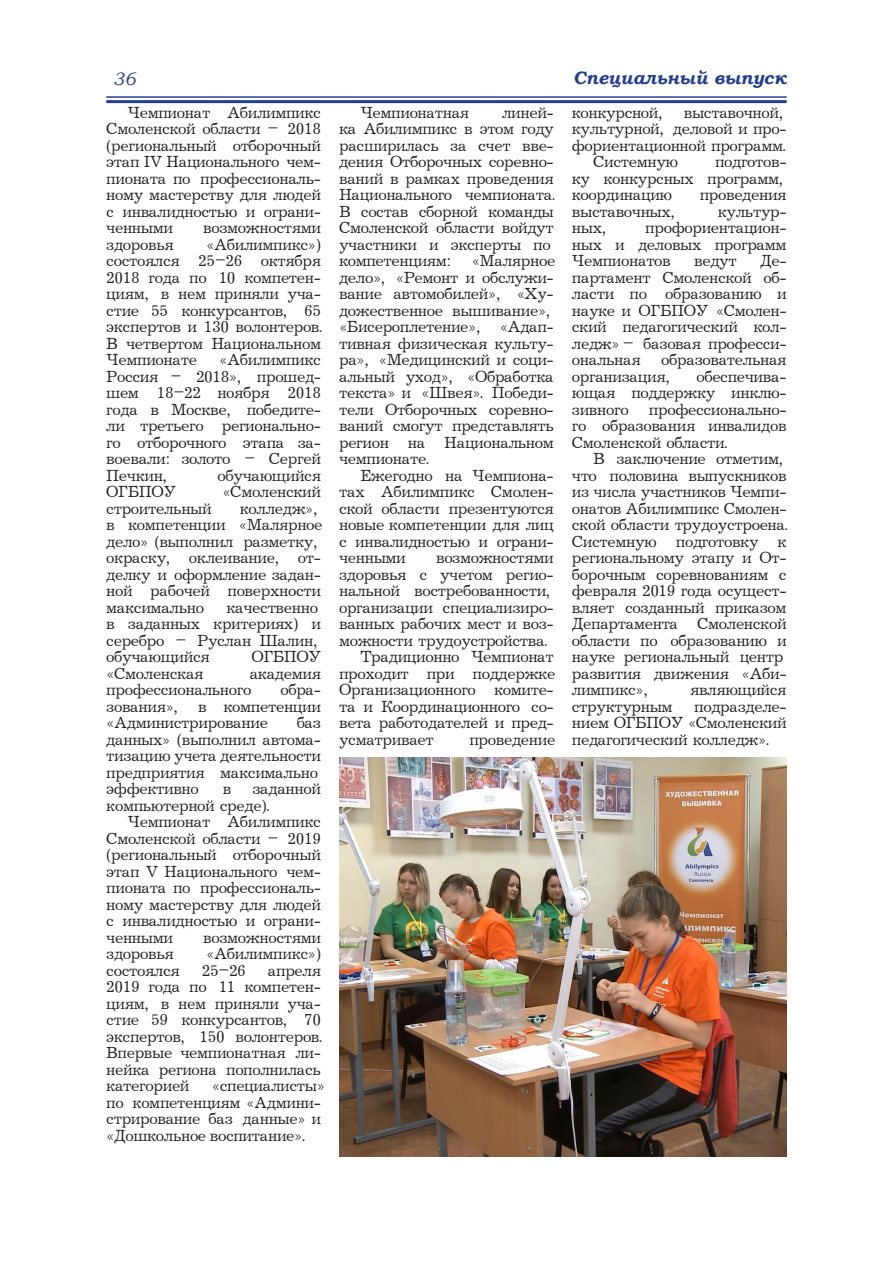
<style>
.page{position:relative;width:893px;height:1263px;background:#fff}
.page>*{position:absolute;margin:0;border:0;box-sizing:border-box;transform-origin:0 0}
.t1{font:italic 700 18px "Bookman Old Style";color:#253f8e}
.t2{font:italic 18px "Bookman Old Style";color:#253f8e}
.t3{font:16.5px/16.5px "Journal";letter-spacing:-.025em;color:#231f20;text-align:justify}
</style>
<div class="page">
<hr style="left:106px;top:96px;width:681px;height:2px;background:#253f8e">
<hr style="left:106px;top:100px;width:681px;height:3px;background:#253f8e">
<img style="left:339px;top:758px;width:448px;height:398px">
<p class="t2" style="left:113px;top:66px;width:24px">36</p>
<p class="t1" style="left:573px;top:64px;width:215px">Специальный выпуск</p>
<p class="t3" style="left:106px;top:104px;width:216px;text-indent:21px">Чемпионат Абилимпикс Смоленской области – 2018 (региональный отборочный этап IV Национального чем&shy;пионата по профессиональ&shy;ному мастерству для людей с инвалидностью и ограни&shy;ченными</p>
<p class="t3" style="left:360px;top:104px;width:110px">Чемпионатная</p>
<p class="t3" style="left:339px;top:104px;width:218px;text-align:left;text-indent:163px">линей&shy;ка Абилимпикс в этом году расширилась за счет вве&shy;дения Отборочных соревно&shy;ваний в рамках проведения<br>Национального чемпионата.<br>В состав сборной команды<br>Смоленской области войдут участники и эксперты по компетенциям: «Малярное дело», «Ремонт и обслужи&shy;вание автомобилей», «Ху&shy;дожественное вышивание», «Бисероплетение», «Адап&shy;тивная физическая культу&shy;ра», «Медицинский и соци&shy;альный уход», «Обработка текста» и «Швея». Победи&shy;тели Отборочных соревно&shy;ваний смогут представлять регион на Национальном чемпионате.</p>
<p class="t3" style="left:339px;top:467px;width:216px;text-indent:21px">Ежегодно на Чемпиона&shy;тах Абилимпикс Смолен&shy;ской области презентуются новые компетенции для лиц с инвалидностью и ограни&shy;ченными</p>
<p class="t3" style="left:572px;top:104px;width:92px">конкурсной,</p>
<p class="t3" style="left:572px;top:104px;width:216px;text-align:left;text-indent:112px">выставочной, культурной, деловой и про&shy;фориентационной программ.</p>
<p class="t3" style="left:593px;top:154px;width:87px">Системную</p>
<p class="t3" style="left:572px;top:154px;width:216px;text-align:left;text-indent:143px">подготов&shy;ку конкурсных программ, координацию</p>
<p class="t3" style="left:700px;top:187px;width:89px">проведения</p>
<p class="t3" style="left:572px;top:203px;width:105px">выставочных,</p>
<p class="t3" style="left:718px;top:203px;width:70px">культур-</p>
<p class="t3" style="left:572px;top:220px;width:36px">ных,</p>
<p class="t3" style="left:572px;top:220px;width:216px;text-indent:73px">профориентацион&shy;ных и деловых программ Чемпионатов</p>
<p class="t3" style="left:203px;top:220px;width:119px">возможностями</p>
<p class="t3" style="left:106px;top:236px;width:217px;text-indent:100px">«Абилимпикс») состоялся 25–26 октября 2018 года по 10 компетен&shy;циям, в нем приняли уча&shy;стие 55 конкурсантов, 65 экспертов и 130 волонтеров.<br>В четвертом Национальном Чемпионате</p>
<p class="t3" style="left:106px;top:236px;width:69px">здоровья</p>
<p class="t3" style="left:572px;top:253px;width:216px;text-indent:188px">Де&shy;партамент Смоленской об&shy;ласти по образованию и науке и ОГБПОУ «Смолен&shy;ский педагогический кол&shy;ледж» – базовая професси&shy;ональная образовательная организация,</p>
<p class="t3" style="left:694px;top:253px;width:44px">ведут</p>
<p class="t3" style="left:106px;top:352px;width:216px;text-indent:113px">«Абилимпикс Россия – 2018», прошед&shy;шем 18–22 ноября 2018 года в Москве, победите&shy;ли третьего регионально&shy;го отборочного этапа за&shy;воевали: золото – Сергей Печкин,</p>
<p class="t3" style="left:572px;top:368px;width:216px;text-indent:125px">обеспечива&shy;ющая поддержку инклю&shy;зивного профессионально&shy;го образования инвалидов Смоленской области.</p>
<p class="t3" style="left:572px;top:451px;width:217px;text-align:left;text-indent:21px">В заключение отметим, что половина выпускников из числа участников Чемпи&shy;онатов Абилимпикс Смолен&shy;ской области трудоустроена.<br>Системную подготовку к региональному этапу и От&shy;борочным соревнованиям с февраля 2019 года осущест&shy;вляет созданный приказом<br>Департамента Смоленской области по образованию и науке региональный центр развития движения «Аби&shy;лимпикс»,</p>
<p class="t3" style="left:218px;top:467px;width:105px">обучающийся</p>
<p class="t3" style="left:106px;top:484px;width:71px">ОГБПОУ</p>
<p class="t3" style="left:222px;top:484px;width:100px">«Смоленский</p>
<p class="t3" style="left:106px;top:500px;width:107px">строительный</p>
<p class="t3" style="left:106px;top:500px;width:218px;text-align:left;text-indent:134px">колледж», в компетенции «Малярное дело» (выполнил разметку, окраску, оклеивание, от&shy;делку и оформление задан&shy;ной рабочей поверхности максимально</p>
<p class="t3" style="left:339px;top:550px;width:216px;text-align:left;text-indent:97px">возможностями здоровья с учетом регио&shy;нальной востребованности, организации специализиро&shy;ванных рабочих мест и воз&shy;можности трудоустройства.</p>
<p class="t3" style="left:339px;top:649px;width:218px;text-indent:21px">Традиционно Чемпионат проходит при поддержке Организационного комите&shy;та и Координационного со&shy;вета работодателей и пред&shy;усматривает</p>
<p class="t3" style="left:106px;top:599px;width:216px;text-align:left;text-indent:120px">качественно в заданных критериях) и серебро – Руслан Шалин, обучающийся</p>
<p class="t3" style="left:251px;top:649px;width:71px">ОГБПОУ</p>
<p class="t3" style="left:106px;top:665px;width:99px">«Смоленская</p>
<p class="t3" style="left:106px;top:665px;width:216px;text-indent:143px">академия профессионального</p>
<p class="t3" style="left:106px;top:682px;width:216px;text-indent:174px">обра&shy;зования», в компетенции «Администрирование</p>
<p class="t3" style="left:690px;top:682px;width:98px">являющийся</p>
<p class="t3" style="left:572px;top:698px;width:216px;text-indent:122px">подразделе&shy;нием ОГБПОУ «Смоленский педагогический колледж».</p>
<p class="t3" style="left:572px;top:698px;width:102px">структурным</p>
<p class="t3" style="left:106px;top:715px;width:216px;text-align:left;text-indent:190px">баз данных» (выполнил автома&shy;тизацию учета деятельности предприятия максимально эффективно</p>
<p class="t3" style="left:469px;top:731px;width:88px">проведение</p>
<p class="t3" style="left:106px;top:781px;width:216px;text-indent:146px">заданной компьютерной среде).</p>
<p class="t3" style="left:106px;top:814px;width:216px;text-indent:21px">Чемпионат Абилимпикс Смоленской области – 2019 (региональный отборочный этап V Национального чем&shy;пионата по профессиональ&shy;ному мастерству для людей с инвалидностью и ограни&shy;ченными</p>
<p class="t3" style="left:223px;top:781px;width:10px">в</p>
<p class="t3" style="left:203px;top:929px;width:119px">возможностями</p>
<p class="t3" style="left:106px;top:946px;width:69px">здоровья</p>
<p class="t3" style="left:206px;top:946px;width:116px">«Абилимпикс»)</p>
<p class="t3" style="left:106px;top:962px;width:75px">состоялся</p>
<p class="t3" style="left:202px;top:962px;width:46px">25–26</p>
<p class="t3" style="left:106px;top:962px;width:217px;text-indent:162px">апреля 2019 года по 11 компетен&shy;циям, в нем приняли уча&shy;стие 59 конкурсантов, 70 экспертов, 150 волонтеров.<br>Впервые чемпионатная ли&shy;нейка региона пополнилась категорией</p>
<p class="t3" style="left:106px;top:1078px;width:220px;text-align:left;text-indent:106px">«специалисты» по компетенциям «Админи&shy;стрирование баз данные» и «Дошкольное воспитание».</p>
</div>
